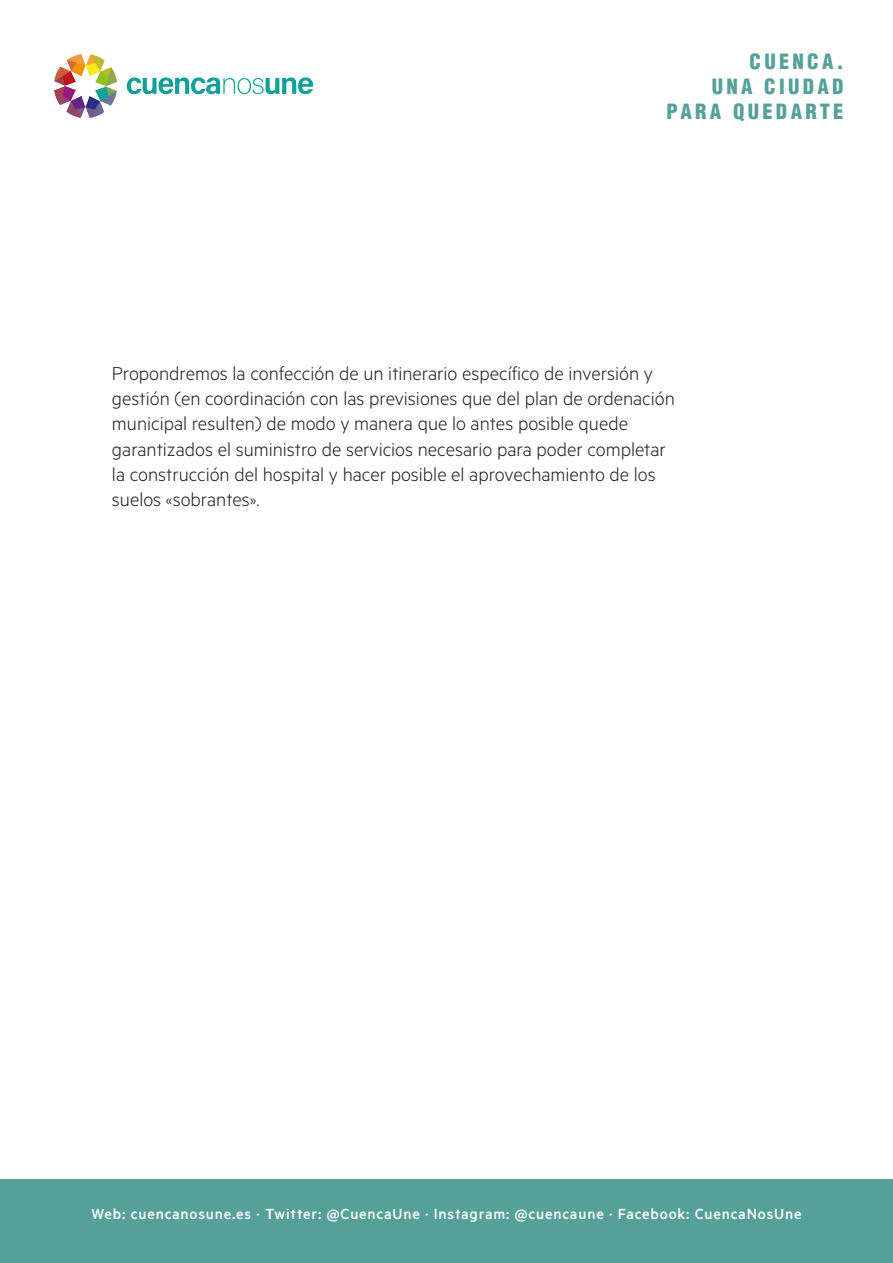
<style>
.page{position:relative;width:893px;height:1263px;background:#fff}
.page>*{position:absolute;margin:0;border:0;box-sizing:border-box;transform-origin:0 0}
.t1{font:300 21px/25.2px "Metric";color:#231f20}
.t2{font:900 condensed 20.55px/24.6px "Helvetica";letter-spacing:.16em;color:#56a09a;text-align:right}
.t3{font:500 16.5px "Metric";letter-spacing:.05em;color:#fff}
</style>
<div class="page">
<div style="left:0;top:1179px;width:893px;height:84px;background:#56a09a"></div>
<img style="left:54px;top:54px;width:258px;height:63px">
<p class="t2" style="left:666px;top:49px;width:178px">CUENCA.<br>UNA CIUDAD<br>PARA QUEDARTE</p>
<p class="t1" style="left:112px;top:360px;width:564px">Propondremos la confección de un itinerario específico de inversión y gestión (en coordinación con las previsiones que del plan de ordenación municipal resulten) de modo y manera que lo antes posible quede garantizados el suministro de servicios necesario para poder completar la construcción del hospital y hacer posible el aprovechamiento de los suelos «sobrantes».</p>
<p class="t3" style="left:91px;top:1204px;width:712px">Web: cuencanosune.es · Twitter: @CuencaUne · Instagram: @cuencaune · Facebook: CuencaNosUne</p>
</div>
